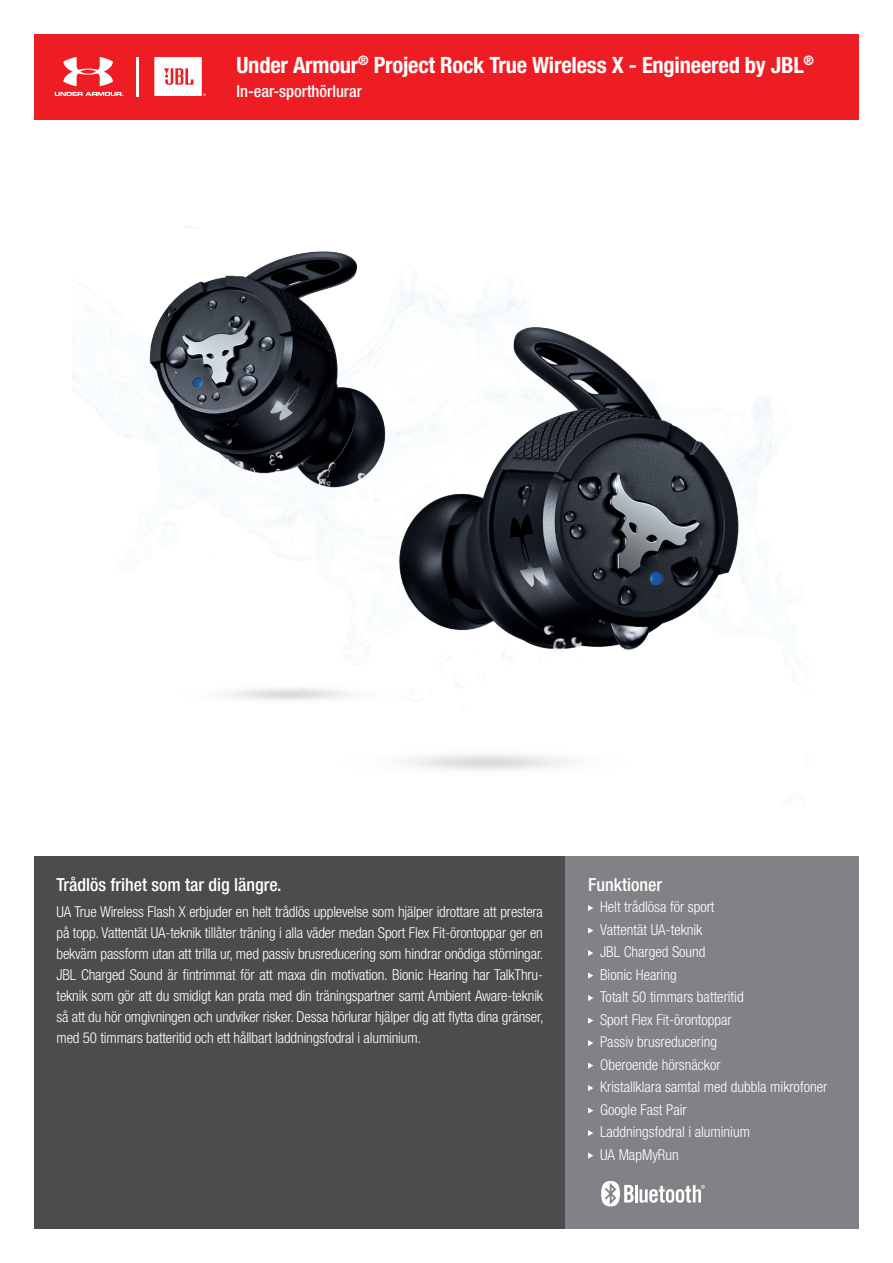
<style>
.page{position:relative;width:893px;height:1263px;background:#fff}
.page>*{position:absolute;margin:0;border:0;box-sizing:border-box;transform-origin:0 0}
.t1{font:700 condensed 22.5px "Helvetica Neue LT Pro";letter-spacing:-.01em;color:#fff}
.t2{font:500 condensed 18px "Helvetica Neue LT Pro";color:#fff}
.t3{font:500 condensed 16.5px "Helvetica Neue LT Pro";color:#fff}
.t4{font:300 condensed 15px/21px "Helvetica Neue LT Pro";color:#fff;text-align:justify}
</style>
<div class="page">
<div style="left:34px;top:34px;width:825px;height:85px;background:#ee1d23"></div>
<div style="left:34px;top:856px;width:532px;height:373px;background:#4b4c4d"></div>
<div style="left:566px;top:856px;width:293px;height:373px;background:#808285"></div>
<svg style="left:588px;top:905px;width:5px;height:6px"></svg>
<svg style="left:588px;top:927px;width:5px;height:6px"></svg>
<svg style="left:588px;top:950px;width:5px;height:6px"></svg>
<svg style="left:588px;top:972px;width:5px;height:6px"></svg>
<svg style="left:588px;top:995px;width:5px;height:6px"></svg>
<svg style="left:588px;top:1017px;width:5px;height:6px"></svg>
<svg style="left:588px;top:1040px;width:5px;height:6px"></svg>
<svg style="left:588px;top:1062px;width:5px;height:6px"></svg>
<svg style="left:588px;top:1085px;width:5px;height:6px"></svg>
<svg style="left:588px;top:1107px;width:5px;height:6px"></svg>
<svg style="left:588px;top:1130px;width:5px;height:6px"></svg>
<svg style="left:588px;top:1152px;width:5px;height:6px"></svg>
<svg style="left:63px;top:57px;width:50px;height:29px"></svg>
<svg style="left:55px;top:92px;width:69px;height:4px"></svg>
<svg style="left:154px;top:57px;width:52px;height:39px;background:#fbd0d2"></svg>
<hr style="left:136px;top:57px;width:3px;height:40px;background:#fff">
<svg style="left:601px;top:1181px;width:104px;height:25px"></svg>
<img style="left:73px;top:225px;width:732px;height:576px">
<p class="t1" style="left:236px;top:51px;width:579px">Under Armour<sup>®</sup> Project Rock True Wireless X - Engineered by JBL<sup>®</sup></p>
<p class="t3" style="left:236px;top:81px;width:127px">In-ear-sporthörlurar</p>
<p class="t2" style="left:57px;top:874px;width:226px">Trådlös frihet som tar dig längre.</p>
<p class="t4" style="left:57px;top:901px;width:489px">UA True Wireless Flash X erbjuder en helt trådlös upplevelse som hjälper idrottare att prestera på topp. Vattentät UA-teknik tillåter träning i alla väder medan Sport Flex Fit-örontoppar ger en bekväm passform utan att trilla ur, med passiv brusreducering som hindrar onödiga störningar.<br>JBL Charged Sound är fintrimmat för att maxa din motivation. Bionic Hearing har TalkThru&shy;teknik som gör att du smidigt kan prata med din träningspartner samt Ambient Aware-teknik så att du hör omgivningen och undviker risker. Dessa hörlurar hjälper dig att flytta dina gränser, med 50 timmars batteritid och ett hållbart laddningsfodral i aluminium.</p>
<p class="t2" style="left:588px;top:874px;width:75px">Funktioner</p>
<p class="t4" style="left:600px;top:896px;width:116px">Helt trådlösa för sport</p>
<p class="t4" style="left:600px;top:919px;width:104px">Vattentät UA-teknik</p>
<p class="t4" style="left:600px;top:941px;width:107px">JBL Charged Sound</p>
<p class="t4" style="left:600px;top:964px;width:78px">Bionic Hearing</p>
<p class="t4" style="left:600px;top:986px;width:145px">Totalt 50 timmars batteritid</p>
<p class="t4" style="left:600px;top:1009px;width:133px">Sport Flex Fit-örontoppar</p>
<p class="t4" style="left:600px;top:1031px;width:119px">Passiv brusreducering</p>
<p class="t4" style="left:600px;top:1054px;width:122px">Oberoende hörsnäckor</p>
<p class="t4" style="left:600px;top:1076px;width:229px">Kristallklara samtal med dubbla mikrofoner</p>
<p class="t4" style="left:600px;top:1099px;width:88px">Google Fast Pair</p>
<p class="t4" style="left:600px;top:1121px;width:151px">Laddningsfodral i aluminium</p>
<p class="t4" style="left:600px;top:1144px;width:80px">UA MapMyRun</p>
</div>
